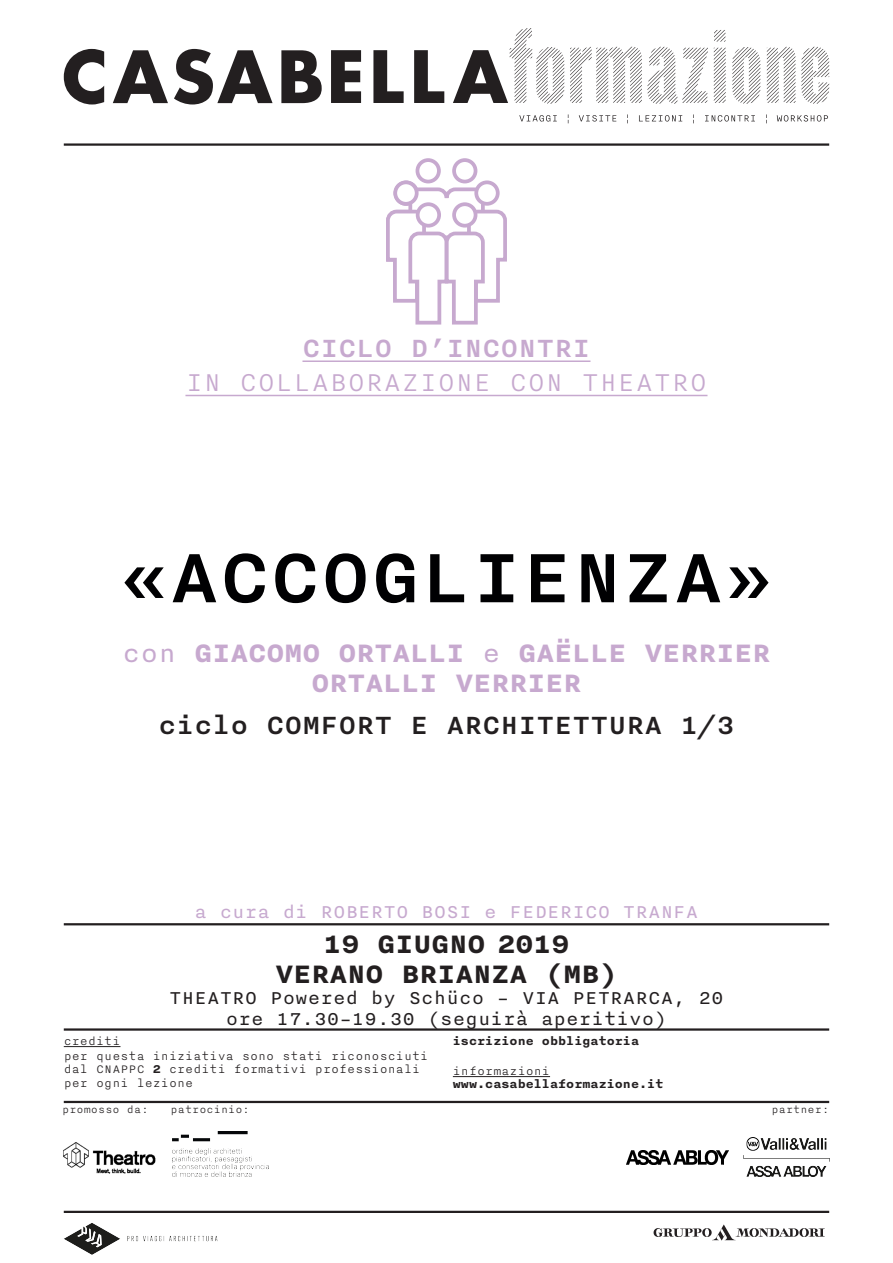
<style>
.page{position:relative;width:893px;height:1263px;background:#fff}
.page>*{position:absolute;margin:0;border:0;box-sizing:border-box;transform-origin:0 0}
.t1{font:500 84px "Nitti Basic";color:#000002}
.t2{font:700 30px/30px "Nitti Basic";color:#c7a9cf;text-align:center}
.t3{font:700 30px/30px "Nitti Basic";color:#231f20;text-align:center}
.t4{font:500 30px "Nitti Basic";color:#231f20}
.t5{font:300 30px "Nitti Basic";color:#c7a9cf}
.t6{font:500 30px "Nitti Basic";color:#c7a9cf}
.t7{font:21px/21px "Nitti Basic";color:#231f20;text-align:center}
.t8{font:21px "Nitti Basic";color:#c7a9cf}
.t9{font:300 13.5px/15px "Nitti Basic";color:#231f20}
.t10{font:700 13.5px "Nitti Basic";color:#231f20}
.t11{font:300 12px "Nitti Basic";color:#231f20}
.s1{font-weight:400}
.s2{font-weight:700}
</style>
<div class="page">
<hr style="left:64px;top:143px;width:765px;height:3px;background:#231f20">
<svg style="left:64px;top:28px;width:765px;height:76px"></svg>
<svg style="left:519px;top:115px;width:38px;height:7px"></svg>
<svg style="left:579px;top:115px;width:37px;height:7px"></svg>
<svg style="left:639px;top:115px;width:43px;height:7px"></svg>
<svg style="left:705px;top:115px;width:50px;height:7px"></svg>
<svg style="left:777px;top:115px;width:51px;height:7px"></svg>
<hr style="left:64px;top:1211px;width:765px;height:2px;background:#231f20">
<svg style="left:653px;top:1224px;width:172px;height:16px"></svg>
<hr style="left:64px;top:1028px;width:765px;height:3px;background:#231f20">
<hr style="left:64px;top:923px;width:765px;height:2px;background:#231f20">
<hr style="left:64px;top:1101px;width:765px;height:2px;background:#231f20">
<img style="left:64px;top:1223px;width:154px;height:32px">
<hr style="left:64px;top:1046px;width:56px;height:1px;background:#231f20">
<hr style="left:453px;top:1076px;width:97px;height:1px;background:#231f20">
<div style="left:452px;top:158px;width:25px;height:25px;border:4px solid #c7a9cf;border-radius:50%"></div>
<div style="left:416px;top:158px;width:25px;height:25px;border:4px solid #c7a9cf;border-radius:50%"></div>
<div style="left:393px;top:180px;width:26px;height:26px;border:4px solid #c7a9cf;border-radius:50%"></div>
<div style="left:474px;top:180px;width:26px;height:26px;border:4px solid #c7a9cf;border-radius:50%"></div>
<svg style="left:384px;top:186px;width:125px;height:211px"></svg>
<div style="left:454px;top:204px;width:22px;height:22px;background:#fff;border-radius:50%"></div>
<div style="left:452px;top:202px;width:25px;height:26px;border:4px solid #c7a9cf;border-radius:50%"></div>
<hr style="left:302px;top:360px;width:288px;height:2px;background:#c7a9cf">
<hr style="left:185px;top:395px;width:522px;height:1px;background:#c7a9cf">
<img style="left:626px;top:1150px;width:103px;height:14px">
<img style="left:743px;top:1138px;width:86px;height:38px">
<img style="left:63px;top:1142px;width:93px;height:32px">
<img style="left:172px;top:1131px;width:97px;height:45px">
<h2 class="t6" style="left:302px;top:331px;width:289px">CICLO D’INCONTRI</h2>
<h2 class="t5" style="left:185px;top:366px;width:524px">IN COLLABORAZIONE CON THEATRO</h2>
<h1 class="t1" style="left:119px;top:530px;width:657px">«ACCOGLIENZA»</h1>
<h2 class="t2" style="left:122px;top:637px;width:649px"><span class="s1">con</span> GIACOMO ORTALLI <span class="s1">e</span> GAËLLE VERRIER<br>ORTALLI VERRIER</h2>
<h2 class="t4" style="left:158px;top:708px;width:577px">ciclo COMFORT E ARCHITETTURA 1/3</h2>
<h3 class="t8" style="left:194px;top:900px;width:505px">a cura di ROBERTO BOSI e FEDERICO TRANFA</h3>
<h2 class="t3" style="left:275px;top:927px;width:344px">19 GIUGNO 2019<br>VERANO BRIANZA (MB)</h2>
<h3 class="t7" style="left:169px;top:986px;width:556px">THEATRO Powered by Schüco – VIA PETRARCA, 20 ore 17.30–19.30 (seguirà aperitivo)</h3>
<p class="t9" style="left:64px;top:1033px;width:366px">crediti<br>per questa iniziativa sono stati riconosciuti</p>
<p class="t9" style="left:64px;top:1062px;width:358px;line-height:13.5px">dal CNAPPC <span class="s2">2</span> crediti formativi professionali per ogni lezione</p>
<p class="t10" style="left:453px;top:1033px;width:188px">iscrizione obbligatoria</p>
<p class="t9" style="left:453px;top:1063px;width:99px">informazioni</p>
<p class="t10" style="left:453px;top:1076px;width:212px">www.casabellaformazione.it</p>
<p class="t11" style="left:62px;top:1103px;width:88px">promosso da:</p>
<p class="t11" style="left:171px;top:1103px;width:81px">patrocinio:</p>
<p class="t11" style="left:772px;top:1103px;width:59px">partner:</p>
</div>
